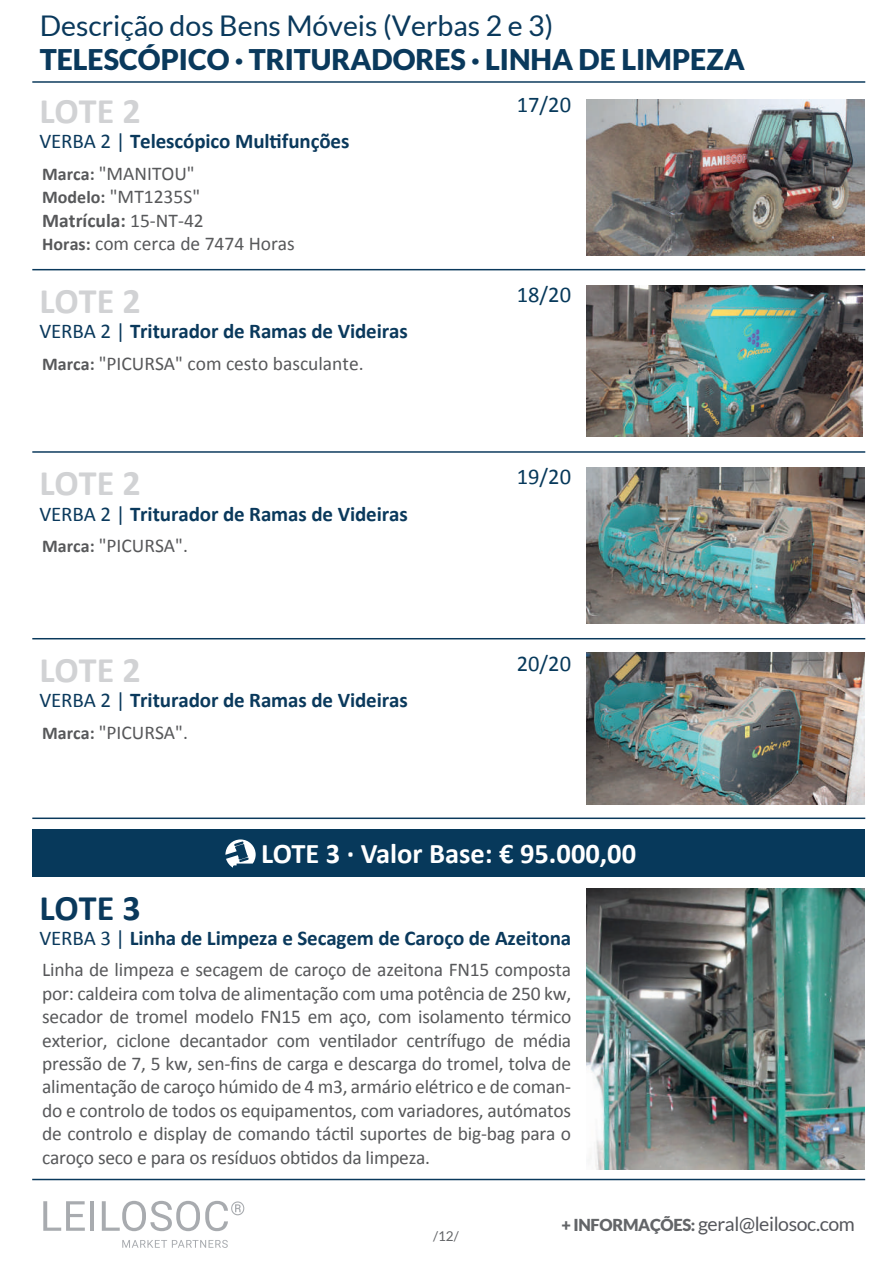
<style>
.page{position:relative;width:893px;height:1263px;background:#fff}
.page>*{position:absolute;margin:0;border:0;box-sizing:border-box;transform-origin:0 0}
.t1{font:700 36px "Calibri";color:#d1d2d4}
.t2{font:700 36px "Calibri";color:#0a395c}
.t3{font:900 28.5px "Lato";color:#0a395c}
.t4{font:28.5px "Lato";color:#0a395c}
.t5{font:700 28.5px "Calibri";color:#fff}
.t6{font:22.5px "Calibri";color:#07395b}
.t7{font:700 21px "Calibri";letter-spacing:-.005em;color:#0a395c}
.t8{font:19.5px/23.4px "Calibri";color:#57585a}
.t9{font:19.5px "Lato";letter-spacing:-.02em;color:#55575c}
.t10{font:13.5px "Lato";color:#636568}
.s1{font-weight:400}
.s2{font-weight:700;font-size:18px}
.s3{font-weight:700}
.s4{font-weight:900;font-size:16.5px;color:#636568}
</style>
<div class="page">
<hr style="left:32px;top:1179px;width:833px;height:1px;background:#0a395c">
<svg style="left:43px;top:1201px;width:42px;height:30px"></svg>
<hr style="left:90px;top:1201px;width:4px;height:30px;background:#a8abaf">
<svg style="left:102px;top:1201px;width:142px;height:30px"></svg>
<svg style="left:122px;top:1240px;width:106px;height:8px"></svg>
<hr style="left:32px;top:81px;width:833px;height:2px;background:#0a395c">
<hr style="left:32px;top:817px;width:833px;height:2px;background:#0a395c">
<img style="left:587px;top:100px;width:277px;height:156px">
<hr style="left:32px;top:269px;width:833px;height:1px;background:#0a395c">
<img style="left:587px;top:285px;width:276px;height:151px">
<hr style="left:32px;top:451px;width:833px;height:2px;background:#0a395c">
<img style="left:587px;top:467px;width:277px;height:156px">
<hr style="left:32px;top:638px;width:833px;height:1px;background:#0a395c">
<img style="left:587px;top:653px;width:277px;height:151px">
<img style="left:587px;top:889px;width:277px;height:280px">
<div style="left:32px;top:830px;width:833px;height:47px;background:#07395b"></div>
<svg style="left:225px;top:839px;width:31px;height:29px"></svg>
<h2 class="t4" style="left:40px;top:10px;width:515px">Descrição dos Bens Móveis (Verbas 2 e 3)</h2>
<h2 class="t3" style="left:40px;top:43px;width:707px">TELESCÓPICO · TRITURADORES · LINHA DE LIMPEZA</h2>
<h1 class="t1" style="left:39px;top:86px;width:103px">LOTE 2</h1>
<p class="t7" style="left:39px;top:127px;width:312px"><span class="s1">VERBA 2 |</span> Telescópico Multifunções</p>
<p class="t8" style="left:42px;top:161px;width:254px"><span class="s2">Marca:</span> "MANITOU"<br><span class="s2">Modelo:</span> "MT1235S"<br><span class="s3">Matrícula:</span> 15-NT-42<br><span class="s2">Horas:</span> com cerca de 7474 Horas</p>
<p class="t6" style="left:517px;top:90px;width:56px">17/20</p>
<h1 class="t1" style="left:39px;top:275px;width:103px">LOTE 2</h1>
<p class="t7" style="left:39px;top:316px;width:370px"><span class="s1">VERBA 2 |</span> Triturador de Ramas de Videiras</p>
<p class="t8" style="left:42px;top:351px;width:323px"><span class="s2">Marca:</span> "PICURSA" com cesto basculante.</p>
<h1 class="t1" style="left:39px;top:458px;width:103px">LOTE 2</h1>
<p class="t7" style="left:39px;top:499px;width:370px"><span class="s1">VERBA 2 |</span> Triturador de Ramas de Videiras</p>
<p class="t8" style="left:42px;top:533px;width:147px"><span class="s2">Marca:</span> "PICURSA".</p>
<h1 class="t1" style="left:39px;top:644px;width:103px">LOTE 2</h1>
<p class="t7" style="left:39px;top:685px;width:370px"><span class="s1">VERBA 2 |</span> Triturador de Ramas de Videiras</p>
<p class="t8" style="left:42px;top:720px;width:147px"><span class="s2">Marca:</span> "PICURSA".</p>
<p class="t6" style="left:517px;top:280px;width:56px">18/20</p>
<p class="t6" style="left:517px;top:462px;width:56px">19/20</p>
<p class="t6" style="left:517px;top:649px;width:56px">20/20</p>
<h2 class="t5" style="left:261px;top:833px;width:376px">LOTE 3 · Valor Base: € 95.000,00</h2>
<h1 class="t2" style="left:39px;top:882px;width:103px">LOTE 3</h1>
<p class="t7" style="left:39px;top:923px;width:533px"><span class="s1">VERBA 3 |</span> Linha de Limpeza e Secagem de Caroço de Azeitona</p>
<p class="t8" style="left:42px;top:957px;width:531px;text-align:justify">Linha de limpeza e secagem de caroço de azeitona FN15 composta por: caldeira com tolva de alimentação com uma potência de 250 kw, secador de tromel modelo FN15 em aço, com isolamento térmico exterior, ciclone decantador com ventilador centrífugo de média pressão de 7, 5 kw, sen-fins de carga e descarga do tromel, tolva de alimentação de caroço húmido de 4 m3, armário elétrico e de coman&shy;do e controlo de todos os equipamentos, com variadores, autómatos de controlo e display de comando táctil suportes de big-bag para o caroço seco e para os resíduos obtidos da limpeza.</p>
<p class="t10" style="left:433px;top:1229px;width:27px">/12/</p>
<p class="t9" style="left:561px;top:1213px;width:295px"><span class="s4">+ INFORMAÇÕES:</span> geral@leilosoc.com</p>
</div>
